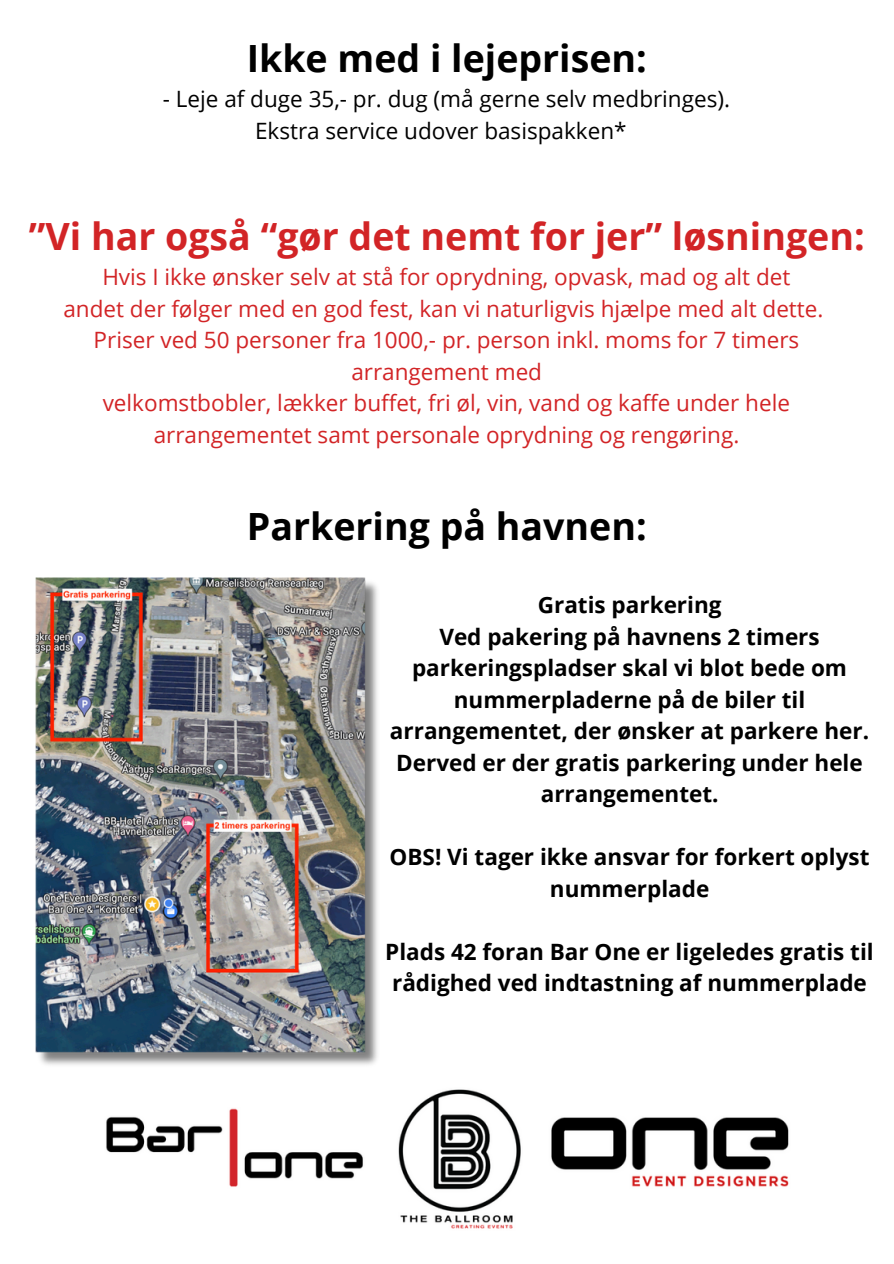
<style>
.page{position:relative;width:894px;height:1264px;background:#fff}
.page>*{position:absolute;margin:0;border:0;box-sizing:border-box;transform-origin:0 0}
.t1{font:700 37.5px "Open Sans";color:#d22426}
.t2{font:700 37.5px "Open Sans";color:#000}
.t3{font:700 22.5px/31.5px "Open Sans";color:#000;text-align:center}
.t4{font:22.5px/31.5px "Open Sans";color:#d22426;text-align:center}
.t5{font:22.5px "Open Sans";color:#000}
</style>
<div class="page">
<img style="left:35px;top:577px;width:343px;height:488px">
<img style="left:106px;top:1089px;width:683px;height:140px">
<p class="t2" style="left:246px;top:32px;width:401px">Ikke med i lejeprisen:</p>
<p class="t5" style="left:163px;top:83px;width:568px">- Leje af duge 35,- pr. dug (må gerne selv medbringes).</p>
<p class="t5" style="left:255px;top:115px;width:373px">Ekstra service udover basispakken*</p>
<p class="t1" style="left:29px;top:210px;width:837px">”Vi har også “gør det nemt for jer” løsningen:</p>
<p class="t4" style="left:102px;top:261px;width:689px">Hvis I ikke ønsker selv at stå for oprydning, opvask, mad og alt det</p>
<p class="t4" style="left:63px;top:292px;width:761px">andet der følger med en god fest, kan vi naturligvis hjælpe med alt dette.</p>
<p class="t4" style="left:94px;top:324px;width:707px">Priser ved 50 personer fra 1000,- pr. person inkl. moms for 7 timers arrangement med</p>
<p class="t4" style="left:103px;top:387px;width:688px">velkomstbobler, lækker buffet, fri øl, vin, vand og kaffe under hele</p>
<p class="t4" style="left:154px;top:418px;width:587px">arrangementet samt personale oprydning og rengøring.</p>
<p class="t2" style="left:247px;top:499px;width:401px">Parkering på havnen:</p>
<h2 class="t3" style="left:390px;top:588px;width:480px">Gratis parkering<br>Ved pakering på havnens 2 timers parkeringspladser skal vi blot bede om nummerpladerne på de biler til arrangementet, der ønsker at parkere her.<br>Derved er der gratis parkering under hele arrangementet.</h2>
<h2 class="t3" style="left:389px;top:840px;width:481px">OBS! Vi tager ikke ansvar for forkert oplyst nummerplade</h2>
<h2 class="t3" style="left:385px;top:935px;width:490px">Plads 42 foran Bar One er ligeledes gratis til rådighed ved indtastning af nummerplade</h2>
</div>
